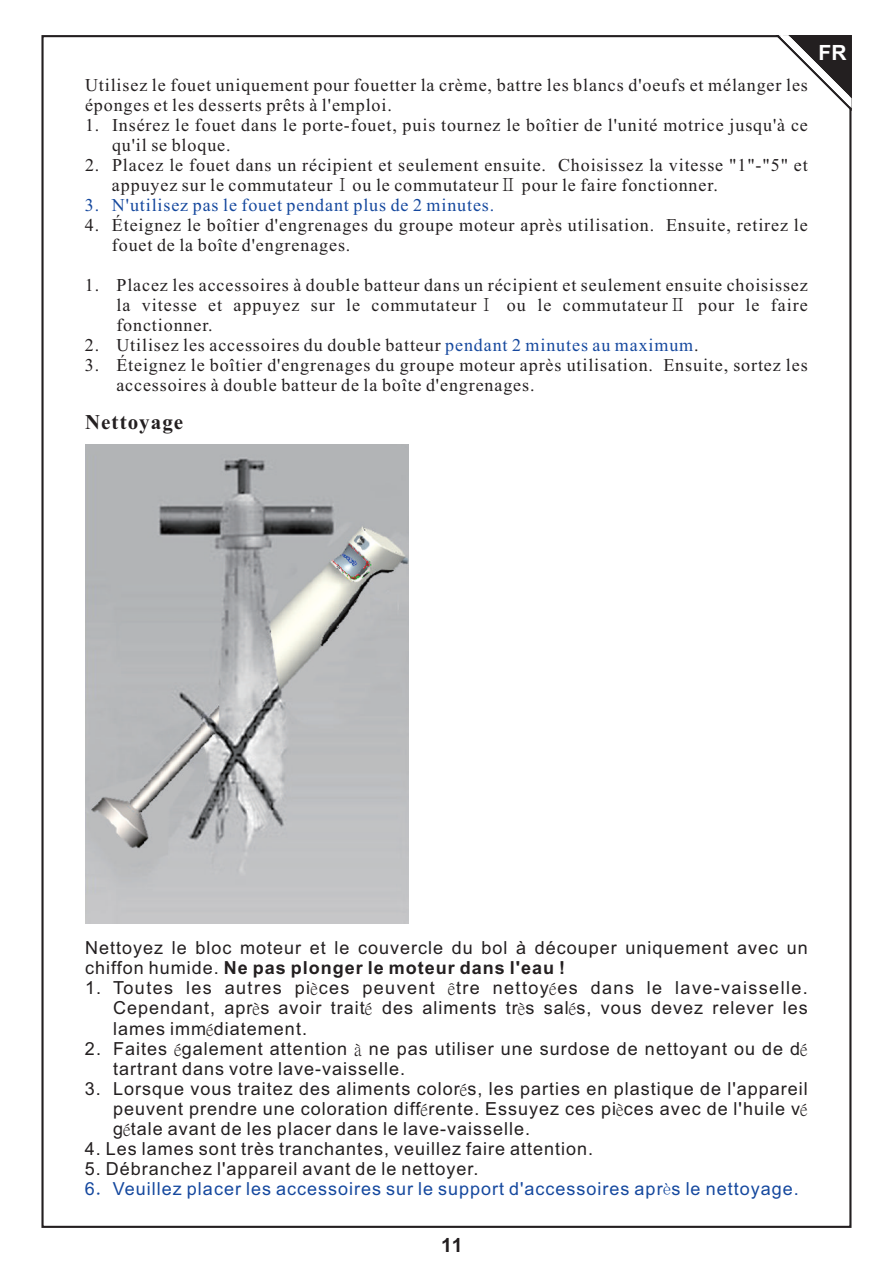
<style>
.page{position:relative;width:893px;height:1263px;background:#fff}
.page>*{position:absolute;margin:0;border:0;box-sizing:border-box;transform-origin:0 0}
.t1{font:700 21px "Times New Roman";letter-spacing:.05em;color:#231f20}
.t2{font:700 21px "Arial";color:#fff}
.t3{font:700 19.5px "Arial";color:#231f20}
.t4{font:18px/20px "Times New Roman";letter-spacing:.05em;color:#231f20}
.t5{font:18px/20.1px "Arial";letter-spacing:.055em;color:#231f20}
.t6{font:18px/20.1px "Arial";letter-spacing:.055em;color:#15489e}
.t7{font:18px "Times New Roman";letter-spacing:.05em;color:#15489e}
.s1{font-family:"Batang"}
.s2{color:#15489e}
.s3{font-weight:700}
.s4{font-family:"P Ming Li U"}
.s5{color:#231f20}
.s6{font-family:"Sim Sun"}
</style>
<div class="page">
<svg style="left:775px;top:35px;width:77px;height:79px"></svg>
<img style="left:85px;top:444px;width:324px;height:480px">
<p class="t4" style="left:85px;top:77px;width:724px">Utilisez le fouet uniquement pour fouetter la crème, battre les blancs d'oeufs et mélanger les éponges et les desserts prêts à l'emploi.</p>
<p class="t4" style="left:112px;top:117px;width:697px;text-indent:-27px">1. Insérez le fouet dans le porte-fouet, puis tournez le boîtier de l'unité motrice jusqu'à ce qu'il se bloque.</p>
<p class="t4" style="left:112px;top:157px;width:697px;text-indent:-27px">2. Placez le fouet dans un récipient et seulement ensuite. Choisissez la vitesse "1"-"5" et appuyez sur le commutateur<span class="s1">Ⅰ</span>ou le commutateur<span class="s1">Ⅱ</span> pour le faire fonctionner.</p>
<p class="t7" style="left:85px;top:199px;width:411px">3. N'utilisez pas le fouet pendant plus de 2 minutes.</p>
<p class="t4" style="left:112px;top:217px;width:697px;text-indent:-27px">4. Éteignez le boîtier d'engrenages du groupe moteur après utilisation. Ensuite, retirez le fouet de la boîte d'engrenages.</p>
<p class="t4" style="left:116px;top:277px;width:693px;text-align:justify;text-indent:-31px">1. Placez les accessoires à double batteur dans un récipient et seulement ensuite choisissez la vitesse et appuyez sur le commutateur<span class="s1">Ⅰ</span> ou le commutateur<span class="s1">Ⅱ</span> pour le faire fonctionner.</p>
<p class="t4" style="left:85px;top:336px;width:615px">2. Utilisez les accessoires du double batteur <span class="s2">pendant 2 minutes au maximum</span>.</p>
<p class="t4" style="left:116px;top:356px;width:693px;text-indent:-31px">3. Éteignez le boîtier d'engrenages du groupe moteur après utilisation. Ensuite, sortez les accessoires à double batteur de la boîte d'engrenages.</p>
<p class="t1" style="left:85px;top:415px;width:100px">Nettoyage</p>
<p class="t2" style="left:818px;top:44px;width:29px">FR</p>
<p class="t5" style="left:85px;top:939px;width:724px">Nettoyez le bloc moteur et le couvercle du bol à découper uniquement avec un chiffon humide. <span class="s3">Ne pas plonger le moteur dans l'eau !</span></p>
<p class="t5" style="left:113px;top:979px;width:696px;text-align:justify;text-indent:-28px">1. Toutes les autres pi<span class="s4">è</span>ces peuvent <span class="s4">ê</span>tre nettoy<span class="s4">é</span>es dans le lave-vaisselle.<br>Cependant, apr<span class="s4">è</span>s avoir trait<span class="s4">é</span> des aliments tr<span class="s4">è</span>s sal<span class="s4">é</span>s, vous devez relever les lames imm<span class="s4">é</span>diatement.</p>
<p class="t5" style="left:113px;top:1040px;width:696px;text-indent:-28px">2. Faites <span class="s4">é</span>galement attention <span class="s4">à</span> ne pas utiliser une surdose de nettoyant ou de d<span class="s4">é </span>tartrant dans votre lave-vaisselle.</p>
<p class="t5" style="left:113px;top:1080px;width:696px;text-align:justify;text-indent:-28px">3. Lorsque vous traitez des aliments color<span class="s4">é</span>s, les parties en plastique de l'appareil peuvent prendre une coloration diff<span class="s4">é</span>rente. Essuyez ces pi<span class="s4">è</span>ces avec de l'huile v<span class="s4">é </span>g<span class="s4">é</span>tale avant de les placer dans le lave-vaisselle.</p>
<p class="t5" style="left:85px;top:1140px;width:510px">4. Les lames sont très tranchantes, veuillez faire attention.</p>
<p class="t6" style="left:85px;top:1160px;width:715px"><span class="s5">5. Débranchez l'appareil avant de le nettoyer.<br></span>6<span class="s6">．</span>Veuillez placer les accessoires sur le support d'accessoires apr<span class="s6">è</span>s le nettoyage.</p>
<p class="t3" style="left:441px;top:1238px;width:23px">11</p>
</div>
